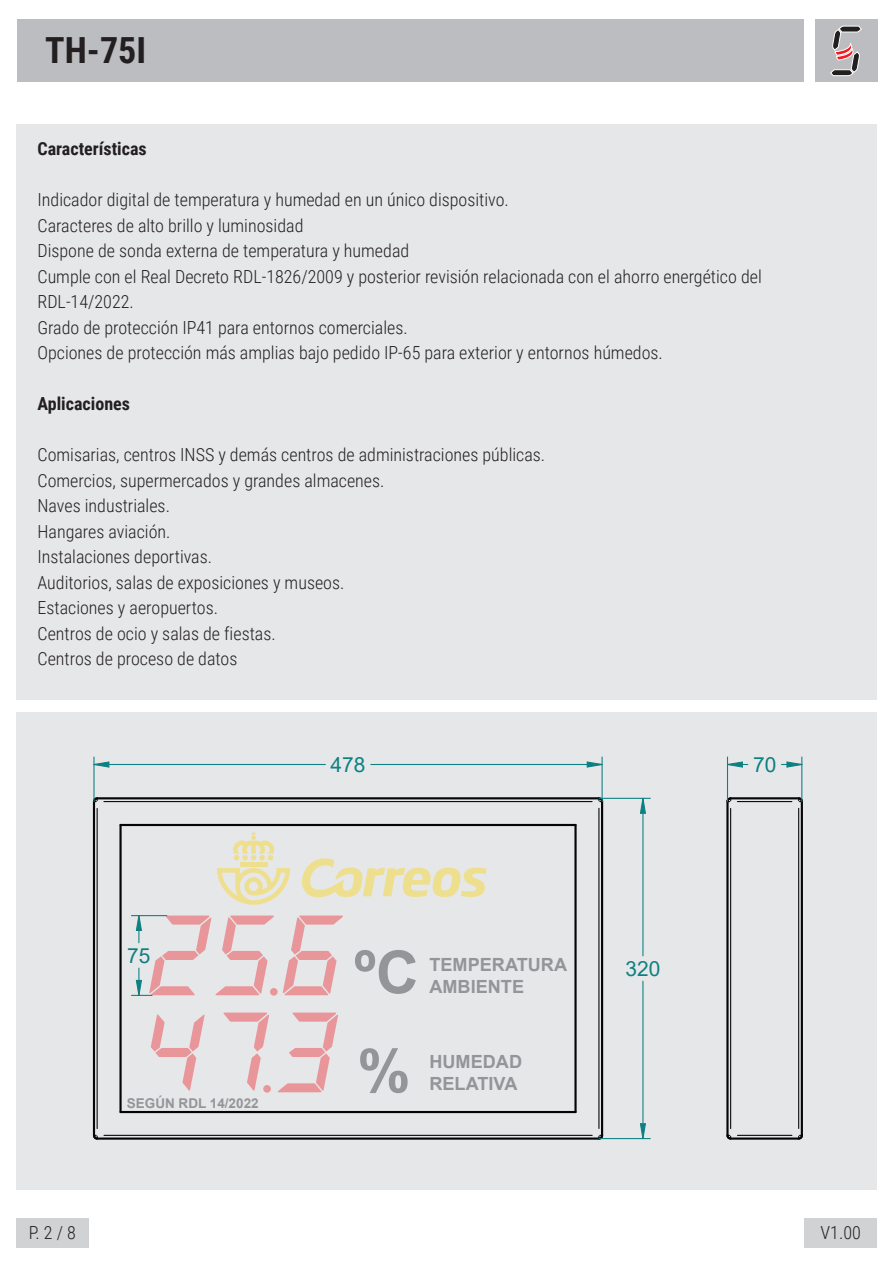
<style>
.page{position:relative;width:893px;height:1263px;background:#fff}
.page>*{position:absolute;margin:0;border:0;box-sizing:border-box;transform-origin:0 0}
.t1{font:700 59.4px "Arial";color:#939598}
.t2{font:700 36px "Roboto Condensed";color:#231f20}
.t3{font:20.85px "Arial";color:#0e8081}
.t4{font:700 18.15px/21.8px "Arial";color:#939598}
.t5{font:300 18px/25.5px "Roboto Condensed";color:#231f20}
.t6{font:700 18px "Roboto Condensed";color:#231f20}
.t7{font:700 13.5px "Arial";color:#939598}
</style>
<div class="page">
<div style="left:16px;top:124px;width:861px;height:575px;background:#e6e7e9"></div>
<div style="left:17px;top:20px;width:786px;height:62px;background:#bcbdc0"></div>
<div style="left:815px;top:20px;width:62px;height:62px;background:#bcbdc0"></div>
<svg style="left:830px;top:26px;width:32px;height:50px"></svg>
<div style="left:16px;top:1219px;width:72px;height:29px;background:#d1d2d4"></div>
<div style="left:805px;top:1219px;width:72px;height:29px;background:#d1d2d4"></div>
<div style="left:16px;top:712px;width:861px;height:477px;background:#e6e7e9"></div>
<svg style="left:223px;top:1012px;width:46px;height:79px"></svg>
<svg style="left:278px;top:1012px;width:60px;height:80px"></svg>
<svg style="left:151px;top:1014px;width:54px;height:77px"></svg>
<svg style="left:263px;top:1085px;width:8px;height:8px"></svg>
<svg style="left:283px;top:915px;width:60px;height:80px"></svg>
<svg style="left:270px;top:988px;width:8px;height:8px"></svg>
<hr style="left:574px;top:825px;width:3px;height:287px;background:#050504">
<hr style="left:121px;top:824px;width:454px;height:2px;background:#050504">
<hr style="left:119px;top:825px;width:3px;height:287px;background:#050504">
<hr style="left:121px;top:1111px;width:454px;height:2px;background:#050504">
<hr style="left:93px;top:801px;width:2px;height:334px;background:#050504">
<hr style="left:97px;top:1137px;width:502px;height:3px;background:#050504">
<hr style="left:104px;top:801px;width:488px;height:1px;background:#050504">
<hr style="left:598px;top:808px;width:1px;height:320px;background:#050504">
<hr style="left:97px;top:808px;width:1px;height:320px;background:#050504">
<hr style="left:104px;top:1135px;width:488px;height:1px;background:#050504">
<hr style="left:97px;top:797px;width:502px;height:2px;background:#050504">
<hr style="left:601px;top:801px;width:2px;height:334px;background:#050504">
<svg style="left:597px;top:796px;width:8px;height:7px"></svg>
<svg style="left:92px;top:797px;width:7px;height:6px"></svg>
<svg style="left:597px;top:1133px;width:8px;height:7px"></svg>
<svg style="left:92px;top:1133px;width:7px;height:7px"></svg>
<hr style="left:737px;top:801px;width:55px;height:1px;background:#050504">
<hr style="left:730px;top:808px;width:1px;height:320px;background:#050504">
<hr style="left:798px;top:808px;width:1px;height:320px;background:#050504">
<hr style="left:737px;top:1135px;width:55px;height:1px;background:#050504">
<hr style="left:731px;top:1137px;width:68px;height:3px;background:#050504">
<hr style="left:801px;top:801px;width:2px;height:334px;background:#050504">
<hr style="left:726px;top:801px;width:3px;height:334px;background:#050504">
<hr style="left:731px;top:797px;width:68px;height:2px;background:#050504">
<svg style="left:726px;top:796px;width:7px;height:7px"></svg>
<svg style="left:797px;top:796px;width:6px;height:7px"></svg>
<svg style="left:726px;top:1133px;width:7px;height:7px"></svg>
<svg style="left:797px;top:1133px;width:6px;height:7px"></svg>
<hr style="left:727px;top:757px;width:1px;height:44px;background:#0e8081">
<hr style="left:801px;top:757px;width:1px;height:44px;background:#0e8081">
<svg style="left:728px;top:761px;width:20px;height:7px"></svg>
<svg style="left:781px;top:761px;width:22px;height:7px"></svg>
<hr style="left:93px;top:757px;width:2px;height:44px;background:#0e8081">
<hr style="left:602px;top:757px;width:1px;height:44px;background:#0e8081">
<svg style="left:93px;top:761px;width:17px;height:7px"></svg>
<svg style="left:586px;top:761px;width:17px;height:7px"></svg>
<hr style="left:94px;top:764px;width:231px;height:1px;background:#0e8081">
<hr style="left:371px;top:764px;width:231px;height:1px;background:#0e8081">
<svg style="left:131px;top:915px;width:143px;height:81px"></svg>
<hr style="left:599px;top:798px;width:51px;height:1px;background:#0e8081">
<hr style="left:599px;top:1138px;width:51px;height:1px;background:#0e8081">
<svg style="left:639px;top:797px;width:8px;height:17px"></svg>
<svg style="left:639px;top:1122px;width:8px;height:18px"></svg>
<hr style="left:642px;top:798px;width:1px;height:158px;background:#0e8081">
<hr style="left:642px;top:981px;width:1px;height:157px;background:#0e8081">
<svg style="left:217px;top:868px;width:73px;height:37px"></svg>
<hr style="left:240px;top:862px;width:27px;height:4px;background:#eedf8f">
<svg style="left:233px;top:831px;width:41px;height:29px"></svg>
<svg style="left:302px;top:858px;width:185px;height:40px"></svg>
<h2 class="t2" style="left:45px;top:25px;width:102px">TH-75I</h2>
<p class="t6" style="left:37px;top:136px;width:111px">Características</p>
<p class="t5" style="left:37px;top:187px;width:726px">Indicador digital de temperatura y humedad en un único dispositivo.<br>Caracteres de alto brillo y luminosidad<br>Dispone de sonda externa de temperatura y humedad<br>Cumple con el Real Decreto RDL-1826/2009 y posterior revisión relacionada con el ahorro energético del RDL-14/2022.<br>Grado de protección IP41 para entornos comerciales.<br>Opciones de protección más amplias bajo pedido IP-65 para exterior y entornos húmedos.</p>
<p class="t6" style="left:37px;top:391px;width:94px">Aplicaciones</p>
<p class="t5" style="left:37px;top:442px;width:509px">Comisarias, centros INSS y demás centros de administraciones públicas.<br>Comercios, supermercados y grandes almacenes.<br>Naves industriales.<br>Hangares aviación.<br>Instalaciones deportivas.<br>Auditorios, salas de exposiciones y museos.<br>Estaciones y aeropuertos.<br>Centros de ocio y salas de fiestas.<br>Centros de proceso de datos</p>
<p class="t3" style="left:127px;top:941px;width:25px">75</p>
<p class="t7" style="left:127px;top:1094px;width:133px">SEGÚN RDL 14/2022</p>
<p class="t3" style="left:331px;top:750px;width:36px">478</p>
<p class="t3" style="left:753px;top:750px;width:25px">70</p>
<h1 class="t1" style="left:354px;top:930px;width:66px">ºC</h1>
<p class="t4" style="left:429px;top:954px;width:139px">TEMPERATURA</p>
<p class="t3" style="left:625px;top:954px;width:36px">320</p>
<p class="t4" style="left:429px;top:976px;width:96px">AMBIENTE</p>
<h1 class="t1" style="left:358px;top:1029px;width:54px">%</h1>
<p class="t4" style="left:429px;top:1051px;width:94px">HUMEDAD<br>RELATIVA</p>
<p class="t5" style="left:29px;top:1219px;width:49px">P. 2 / 8</p>
<p class="t5" style="left:821px;top:1219px;width:42px">V1.00</p>
</div>
